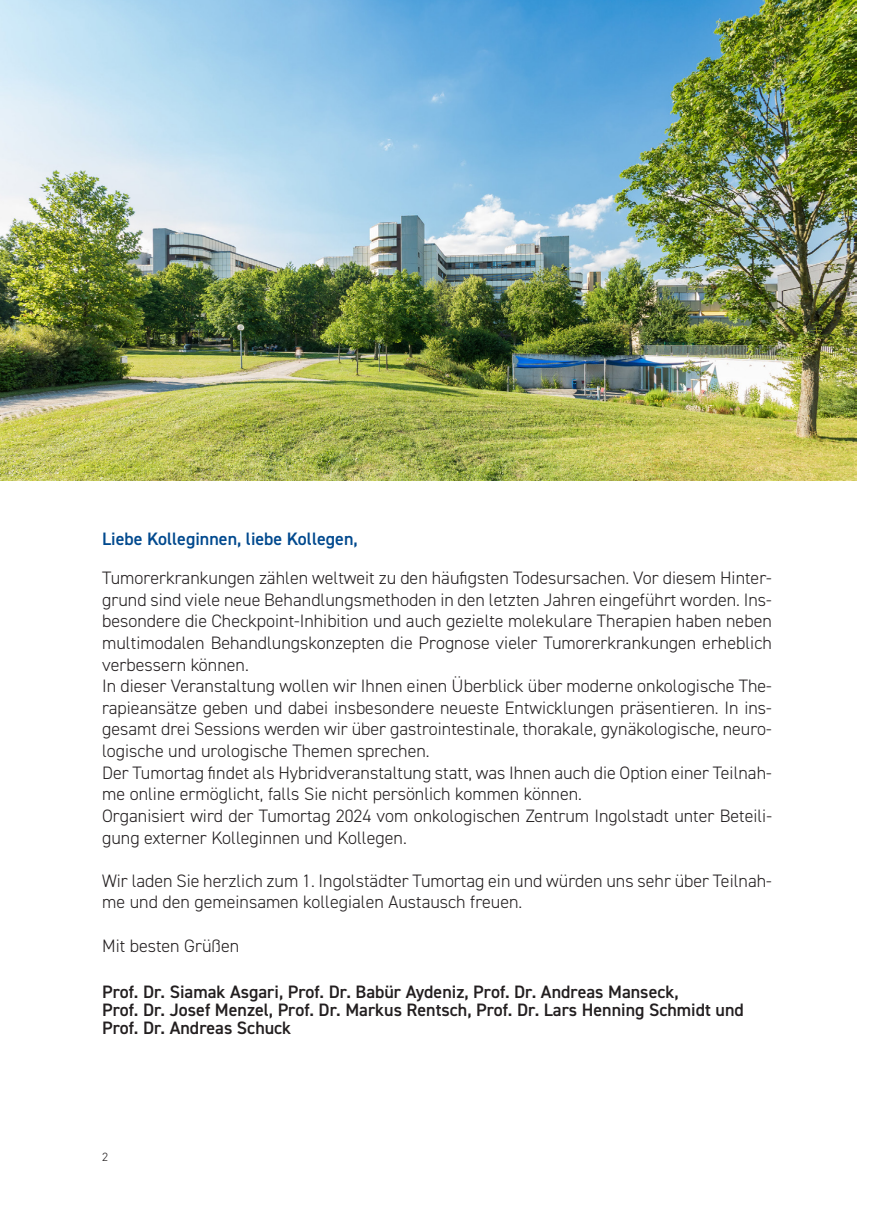
<style>
.page{position:relative;width:874px;height:1225px;background:#fff}
.page>*{position:absolute;margin:0;border:0;box-sizing:border-box;transform-origin:0 0}
.t1{font:300 18px/21.6px "DIN2014";color:#231f20}
.t2{font:600 18px/18px "DIN2014";color:#231f20}
.t3{font:600 18px "DIN2014";color:#01498e}
.t4{font:300 12px "DIN2014";color:#231f20}
</style>
<div class="page">
<img style="left:0;top:0;width:856px;height:480px">
<p class="t3" style="left:102px;top:526px;width:257px">Liebe Kolleginnen, liebe Kollegen,</p>
<p class="t1" style="left:102px;top:567px;width:671px">Tumorerkrankungen zählen weltweit zu den häufigsten Todesursachen. Vor diesem Hinter&shy;grund sind viele neue Behandlungsmethoden in den letzten Jahren eingeführt worden. Ins&shy;besondere die Checkpoint-Inhibition und auch gezielte molekulare Therapien haben neben multimodalen Behandlungskonzepten die Prognose vieler Tumorerkrankungen erheblich verbessern können.<br>In dieser Veranstaltung wollen wir Ihnen einen Überblick über moderne onkologische The&shy;rapieansätze geben und dabei insbesondere neueste Entwicklungen präsentieren. In ins&shy;gesamt drei Sessions werden wir über gastrointestinale, thorakale, gynäkologische, neuro&shy;logische und urologische Themen sprechen.<br>Der Tumortag findet als Hybridveranstaltung statt, was Ihnen auch die Option einer Teilnah&shy;me online ermöglicht, falls Sie nicht persönlich kommen können.<br>Organisiert wird der Tumortag 2024 vom onkologischen Zentrum Ingolstadt unter Beteili&shy;gung externer Kolleginnen und Kollegen.</p>
<p class="t1" style="left:102px;top:869px;width:671px">Wir laden Sie herzlich zum 1. Ingolstädter Tumortag ein und würden uns sehr über Teilnah&shy;me und den gemeinsamen kollegialen Austausch freuen.</p>
<p class="t1" style="left:102px;top:934px;width:139px">Mit besten Grüßen</p>
<p class="t2" style="left:102px;top:982px;width:642px">Prof. Dr. Siamak Asgari, Prof. Dr. Babür Aydeniz, Prof. Dr. Andreas Manseck,<br>Prof. Dr. Josef Menzel, Prof. Dr. Markus Rentsch, Prof. Dr. Lars Henning Schmidt und<br>Prof. Dr. Andreas Schuck</p>
<p class="t4" style="left:102px;top:1149px;width:7px">2</p>
</div>
